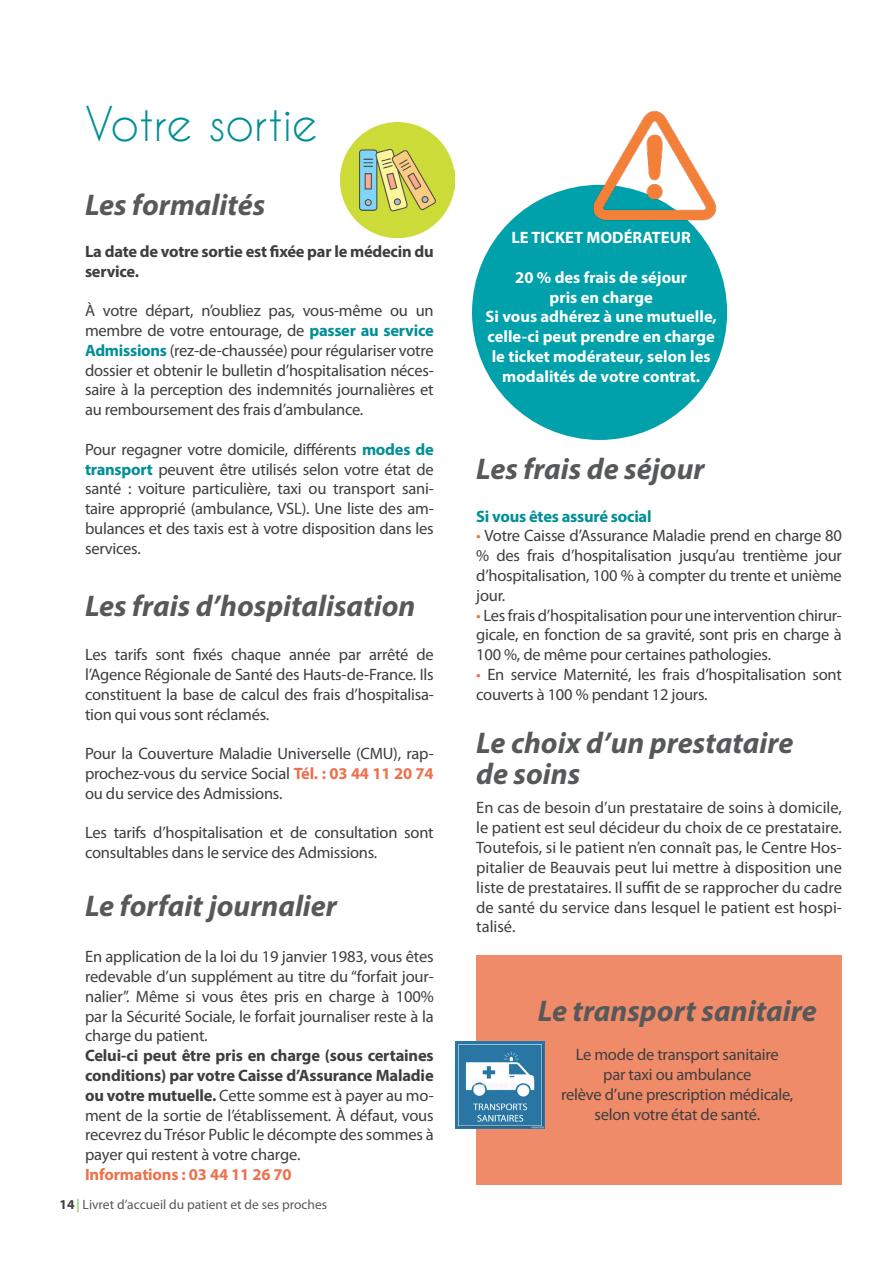
<style>
.page{position:relative;width:893px;height:1263px;background:#fff}
.page>*{position:absolute;margin:0;border:0;box-sizing:border-box;transform-origin:0 0}
.t1{font:45px "Caviar Dreams";color:#008f97}
.t2{font:italic 700 30px "Myriad Pro";color:#57585a}
.intitulé_poste_itiné{font:16.5px/19.8px "Myriad Pro";letter-spacing:-.015em;color:#3e3e3f;text-align:justify}
.t3{font:700 16.5px/19.8px "Myriad Pro";color:#fff;text-align:center}
.t4{font:700 16.5px/19.8px "Myriad Pro";letter-spacing:-.015em;color:#3e3e3f}
.t5{font:700 16.5px "Myriad Pro";letter-spacing:-.01em;color:#ed714c}
.t6{font:700 16.5px "Myriad Pro";letter-spacing:-.015em;color:#008f97}
.t7{font:13.5px "Myriad Pro";color:#57585a}
.s1{font-weight:700;color:#008f97}
.s2{font-weight:700;color:#ed714c}
.s3{font-weight:700}
.s4{font-weight:700;color:#3e3e3f}
.s5{font-family:"Myanmar Text";color:#6ebe44}
.s6{color:#ed714c}
</style>
<div class="page">
<img style="left:341px;top:123px;width:113px;height:114px">
<div style="left:472px;top:185px;width:255px;height:255px;background:#00a1aa;border-radius:50%"></div>
<img style="left:590px;top:110px;width:127px;height:121px">
<div style="left:476px;top:955px;width:366px;height:229px;background:#f08b69"></div>
<img style="left:456px;top:1041px;width:88px;height:87px">
<p class="t1" style="left:85px;top:97px;width:234px">Votre sortie</p>
<p class="t2" style="left:85px;top:185px;width:182px">Les formalités</p>
<p class="t4" style="left:85px;top:241px;width:350px">La date de votre sortie est fixée par le médecin du service.</p>
<p class="intitulé_poste_itiné" style="left:85px;top:300px;width:350px">À votre départ, n’oubliez pas, vous-même ou un membre de votre entourage, de <span class="s1">passer au service Admissions</span> (rez-de-chaussée) pour régulariser votre dossier et obtenir le bulletin d’hospitalisation néces&shy;saire à la perception des indemnités journalières et au remboursement des frais d’ambulance.</p>
<p class="intitulé_poste_itiné" style="left:85px;top:439px;width:350px">Pour regagner votre domicile, différents <span class="s1">modes de transport</span> peuvent être utilisés selon votre état de santé : voiture particulière, taxi ou transport sani&shy;taire approprié (ambulance, VSL). Une liste des am&shy;bulances et des taxis est à votre disposition dans les services.</p>
<p class="t2" style="left:85px;top:586px;width:332px">Les frais d’hospitalisation</p>
<p class="intitulé_poste_itiné" style="left:85px;top:644px;width:350px">Les tarifs sont fixés chaque année par arrêté de l’Agence Régionale de Santé des Hauts-de-France. Ils constituent la base de calcul des frais d’hospitalisa&shy;tion qui vous sont réclamés.</p>
<p class="intitulé_poste_itiné" style="left:85px;top:743px;width:350px">Pour la Couverture Maladie Universelle (CMU), rap&shy;prochez-vous du service Social <span class="s2">Tél. : 03 44 11 20 74 </span>ou du service des Admissions.</p>
<p class="intitulé_poste_itiné" style="left:85px;top:823px;width:350px">Les tarifs d’hospitalisation et de consultation sont consultables dans le service des Admissions.</p>
<p class="t2" style="left:85px;top:886px;width:253px">Le forfait journalier</p>
<p class="intitulé_poste_itiné" style="left:85px;top:946px;width:350px">En application de la loi du 19 janvier 1983, vous êtes redevable d’un supplément au titre du “forfait jour&shy;nalier”. Même si vous êtes pris en charge à 100% par la Sécurité Sociale, le forfait journaliser reste à la charge du patient.</p>
<p class="intitulé_poste_itiné" style="left:85px;top:1045px;width:350px"><span class="s3">Celui-ci peut être pris en charge (sous certaines conditions) par votre Caisse d’Assurance Maladie ou votre mutuelle.</span> Cette somme est à payer au mo&shy;ment de la sortie de l’établissement. À défaut, vous recevrez du Trésor Public le décompte des sommes à payer qui restent à votre charge.</p>
<p class="t5" style="left:85px;top:1164px;width:208px">Informations : 03 44 11 26 70</p>
<p class="t7" style="left:60px;top:1196px;width:269px"><span class="s4">14</span> <span class="s5">|</span> Livret d’accueil du patient et de ses proches</p>
<p class="t3" style="left:512px;top:227px;width:181px">LE TICKET MODÉRATEUR</p>
<p class="t3" style="left:515px;top:267px;width:173px">20 % des frais de séjour</p>
<p class="t3" style="left:550px;top:287px;width:105px">pris en charge</p>
<p class="t3" style="left:486px;top:306px;width:233px">Si vous adhérez à une mutuelle, celle-ci peut prendre en charge le ticket modérateur, selon les modalités de votre contrat.</p>
<p class="t2" style="left:476px;top:449px;width:230px">Les frais de séjour</p>
<p class="t6" style="left:476px;top:505px;width:177px">Si vous êtes assuré social</p>
<p class="intitulé_poste_itiné" style="left:476px;top:526px;width:367px"><span class="s6">•</span> Votre Caisse d’Assurance Maladie prend en charge 80 % des frais d’hospitalisation jusqu’au trentième jour d’hospitalisation, 100 % à compter du trente et unième jour.</p>
<p class="intitulé_poste_itiné" style="left:476px;top:605px;width:367px"><span class="s6">•</span> Les frais d’hospitalisation pour une intervention chirur&shy;gicale, en fonction de sa gravité, sont pris en charge à 100 %, de même pour certaines pathologies.</p>
<p class="intitulé_poste_itiné" style="left:476px;top:664px;width:367px"><span class="s6">•</span> En service Maternité, les frais d’hospitalisation sont couverts à 100 % pendant 12 jours.</p>
<p class="t2" style="left:476px;top:723px;width:319px">Le choix d’un prestataire</p>
<p class="t2" style="left:476px;top:755px;width:105px">de soins</p>
<p class="intitulé_poste_itiné" style="left:476px;top:798px;width:367px">En cas de besoin d’un prestataire de soins à domicile, le patient est seul décideur du choix de ce prestataire.<br>Toutefois, si le patient n’en connaît pas, le Centre Hos&shy;pitalier de Beauvais peut lui mettre à disposition une liste de prestataires. Il suffit de se rapprocher du cadre de santé du service dans lesquel le patient est hospi&shy;talisé.</p>
<p class="t2" style="left:538px;top:991px;width:281px">Le transport sanitaire</p>
<p class="intitulé_poste_itiné" style="left:576px;top:1045px;width:204px">Le mode de transport sanitaire</p>
<p class="intitulé_poste_itiné" style="left:603px;top:1064px;width:150px">par taxi ou ambulance</p>
<p class="intitulé_poste_itiné" style="left:561px;top:1084px;width:234px">relève d’une prescription médicale,</p>
<p class="intitulé_poste_itiné" style="left:594px;top:1104px;width:167px">selon votre état de santé.</p>
</div>
